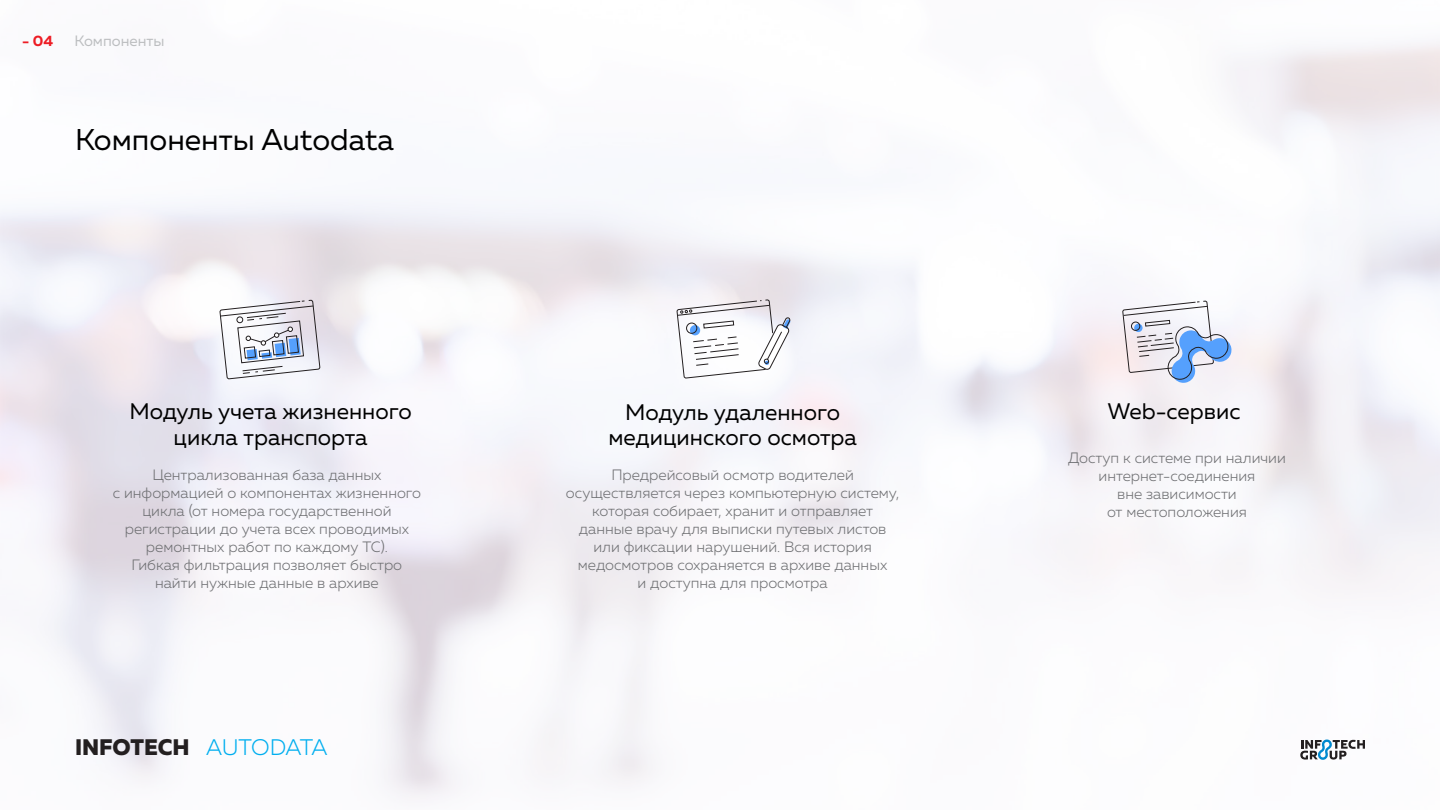
<style>
.page{position:relative;width:1440px;height:810px;background:#fff}
.page>*{position:absolute;margin:0;border:0;box-sizing:border-box;transform-origin:0 0}
.t1{font:30px "Muller";color:#000}
.t2{font:22.5px/25.5px "Muller";color:#000;text-align:center}
.t3{font:800 22.5px "Muller";color:#231f20}
.t4{font:300 15px/18px "Muller";color:#6d6e71;text-align:center}
.t5{font:15px "Muller";color:#bcbec0}
.t6{font:700 15px "Muller";color:#ed1c24}
.s1{font-weight:300;color:#00aeef}
</style>
<div class="page">
<img style="left:1px;top:42px;width:1439px;height:758px">
<svg style="left:220px;top:300px;width:100px;height:79px"></svg>
<svg style="left:677px;top:299px;width:114px;height:80px"></svg>
<svg style="left:1123px;top:301px;width:109px;height:82px"></svg>
<svg style="left:1300px;top:739px;width:65px;height:21px"></svg>
<p class="t6" style="left:22px;top:31px;width:32px">- 04</p>
<p class="t5" style="left:75px;top:31px;width:91px">Компоненты</p>
<h1 class="t1" style="left:75px;top:121px;width:320px">Компоненты Autodata</h1>
<h2 class="t2" style="left:130px;top:399px;width:284px">Модуль учета жизненного цикла транспорта</h2>
<p class="t4" style="left:113px;top:465px;width:310px">Централизованная база данных<br>с информацией о компонентах жизненного цикла (от номера государственной регистрации до учета всех проводимых ремонтных работ по каждому ТС).<br>Гибкая фильтрация позволяет быстро найти нужные данные в архиве</p>
<h2 class="t3" style="left:75px;top:733px;width:254px">INFOTECH <span class="s1">AUTODATA</span></h2>
<h2 class="t2" style="left:608px;top:399px;width:250px">Модуль удаленного медицинского осмотра</h2>
<p class="t4" style="left:566px;top:466px;width:335px">Предрейсовый осмотр водителей осуществляется через компьютерную систему, которая собирает, хранит и отправляет данные врачу для выписки путевых листов или фиксации нарушений. Вся история медосмотров сохраняется в архиве данных<br>и доступна для просмотра</p>
<h2 class="t2" style="left:1108px;top:398px;width:134px">Web-сервис</h2>
<p class="t4" style="left:1068px;top:448px;width:219px">Доступ к системе при наличии интернет-соединения<br>вне зависимости<br>от местоположения</p>
</div>
